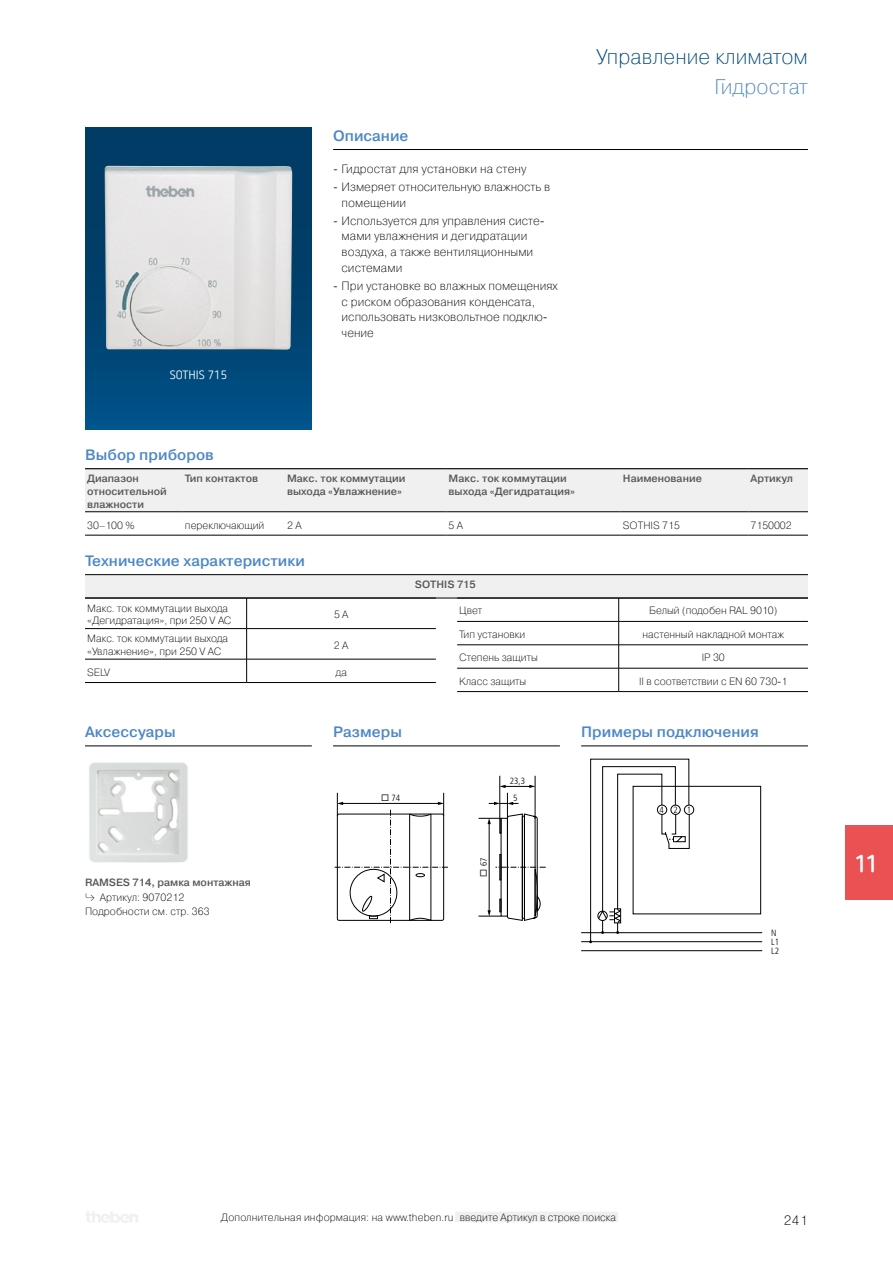
<style>
.page{position:relative;width:893px;height:1263px;background:#fff}
.page>*{position:absolute;margin:0;border:0;box-sizing:border-box;transform-origin:0 0}
.t1{font:700 24px "Netto Offc Pro";color:#fff}
.t2{font:21px "Pragmatica Light C";letter-spacing:.005em;color:#00497b}
.t3{font:21px "Pragmatica Light C";letter-spacing:.005em;color:#4d87c6}
.t4{font:700 15px "Pragmatica Light C";letter-spacing:.005em;color:#4d87c6}
.t5{font:13.5px "Pragmatica Light C";color:#000}
.t6{font:12px/15.8px "Pragmatica Light C";letter-spacing:.005em;color:#000}
.t7{font:12px "Netto Offc Pro";color:#fff}
.t8{font:10.5px/12.6px "Pragmatica Light C";color:#000}
.t9{font:700 10.5px/12.6px "Pragmatica Light C";color:#575756}
.t10{font:300 condensed 9px/9px "Frutiger LT Com";color:#000}
.s1{font-weight:700;color:#575756}
.s2{font-family:"Netto Offc Pro";font-weight:300}
</style>
<div class="page">
<svg style="left:85px;top:1211px;width:53px;height:12px"></svg>
<div style="left:455px;top:1211px;width:163px;height:11px;background:#f0f0f0"></div>
<div style="left:846px;top:825px;width:47px;height:75px;background:#ea5153"></div>
<div style="left:85px;top:128px;width:227px;height:301px;background:linear-gradient(to bottom,#00375d,#004d82)"></div>
<img style="left:105px;top:166px;width:187px;height:185px">
<hr style="left:333px;top:149px;width:475px;height:1px;background:#000">
<div style="left:85px;top:469px;width:723px;height:42px;background:#f0f0f0"></div>
<hr style="left:85px;top:468px;width:98px;height:1px;background:#000">
<hr style="left:85px;top:511px;width:98px;height:1px;background:#000">
<hr style="left:183px;top:468px;width:102px;height:1px;background:#000">
<hr style="left:183px;top:511px;width:102px;height:1px;background:#000">
<hr style="left:285px;top:468px;width:161px;height:1px;background:#000">
<hr style="left:285px;top:511px;width:161px;height:1px;background:#000">
<hr style="left:446px;top:468px;width:175px;height:1px;background:#000">
<hr style="left:446px;top:511px;width:175px;height:1px;background:#000">
<hr style="left:621px;top:468px;width:127px;height:1px;background:#000">
<hr style="left:621px;top:511px;width:127px;height:1px;background:#000">
<hr style="left:748px;top:468px;width:60px;height:1px;background:#000">
<hr style="left:748px;top:511px;width:60px;height:1px;background:#000">
<hr style="left:85px;top:535px;width:98px;height:1px;background:#000">
<hr style="left:183px;top:535px;width:102px;height:1px;background:#000">
<hr style="left:285px;top:535px;width:161px;height:1px;background:#000">
<hr style="left:446px;top:535px;width:175px;height:1px;background:#000">
<hr style="left:621px;top:535px;width:127px;height:1px;background:#000">
<hr style="left:748px;top:535px;width:60px;height:1px;background:#000">
<div style="left:85px;top:575px;width:723px;height:23px;background:#f0f0f0"></div>
<hr style="left:85px;top:574px;width:723px;height:1px;background:#000">
<hr style="left:85px;top:598px;width:723px;height:1px;background:#000">
<hr style="left:246px;top:598px;width:1px;height:30px;background:#000">
<hr style="left:85px;top:628px;width:162px;height:1px;background:#000">
<hr style="left:247px;top:628px;width:189px;height:1px;background:#000">
<hr style="left:246px;top:629px;width:1px;height:30px;background:#000">
<hr style="left:85px;top:659px;width:162px;height:1px;background:#000">
<hr style="left:247px;top:659px;width:189px;height:1px;background:#000">
<svg style="left:246px;top:659px;width:1px;height:23px"></svg>
<hr style="left:85px;top:682px;width:162px;height:1px;background:#000">
<hr style="left:247px;top:682px;width:189px;height:1px;background:#000">
<hr style="left:457px;top:621px;width:162px;height:1px;background:#000">
<hr style="left:619px;top:621px;width:189px;height:1px;background:#000">
<hr style="left:457px;top:644px;width:162px;height:1px;background:#000">
<hr style="left:619px;top:644px;width:189px;height:1px;background:#000">
<hr style="left:457px;top:668px;width:162px;height:1px;background:#000">
<hr style="left:457px;top:691px;width:162px;height:1px;background:#000">
<hr style="left:619px;top:668px;width:189px;height:1px;background:#000">
<svg style="left:618px;top:598px;width:1px;height:93px"></svg>
<hr style="left:619px;top:691px;width:189px;height:1px;background:#000">
<hr style="left:85px;top:746px;width:227px;height:1px;background:#000">
<img style="left:89px;top:762px;width:99px;height:101px">
<hr style="left:333px;top:746px;width:227px;height:1px;background:#000">
<hr style="left:499px;top:776px;width:1px;height:42px;background:#000">
<hr style="left:535px;top:776px;width:1px;height:43px;background:#000">
<hr style="left:581px;top:746px;width:227px;height:1px;background:#000">
<hr style="left:581px;top:950px;width:181px;height:1px;background:#000">
<hr style="left:581px;top:941px;width:181px;height:1px;background:#000">
<hr style="left:581px;top:932px;width:181px;height:1px;background:#000">
<svg style="left:589px;top:759px;width:172px;height:184px"></svg>
<svg style="left:334px;top:785px;width:212px;height:140px"></svg>
<p class="t7" style="left:170px;top:367px;width:59px">SOTHIS 715</p>
<h3 class="t4" style="left:333px;top:128px;width:77px">Описание</h3>
<p class="t6" style="left:333px;top:161px;width:195px">- Гидростат для установки на стену</p>
<p class="t6" style="left:342px;top:179px;width:210px;text-indent:-9px">- Измеряет относительную влажность в помещении</p>
<p class="t6" style="left:342px;top:213px;width:205px;text-indent:-9px">- Используется для управления систе&shy;мами увлажнения и дегидратации воздуха, а также вентиляционными системами</p>
<p class="t6" style="left:342px;top:278px;width:218px;text-indent:-9px">- При установке во влажных помещениях с риском образования конденсата, использовать низковольтное подклю&shy;чение</p>
<h2 class="t2" style="left:596px;top:45px;width:213px">Управление климатом</h2>
<h2 class="t3" style="left:715px;top:75px;width:95px">Гидростат</h2>
<h3 class="t4" style="left:85px;top:447px;width:130px">Выбор приборов</h3>
<p class="t9" style="left:87px;top:472px;width:81px">Диапазон относительной влажности</p>
<p class="t9" style="left:185px;top:472px;width:75px">Тип контактов</p>
<p class="t9" style="left:287px;top:472px;width:120px">Макс. ток коммутации выхода «Увлажнение»</p>
<p class="t9" style="left:449px;top:472px;width:128px">Макс. ток коммутации выхода «Дегидратация»</p>
<p class="t9" style="left:623px;top:472px;width:80px">Наименование</p>
<p class="t9" style="left:750px;top:472px;width:44px">Артикул</p>
<p class="t8" style="left:87px;top:519px;width:49px">30–100 %</p>
<p class="t8" style="left:185px;top:519px;width:81px">переключающий</p>
<p class="t8" style="left:287px;top:519px;width:16px">2 A</p>
<p class="t8" style="left:449px;top:519px;width:16px">5 A</p>
<p class="t8" style="left:623px;top:519px;width:58px">SOTHIS 715</p>
<p class="t8" style="left:750px;top:519px;width:43px">7150002</p>
<h3 class="t4" style="left:85px;top:553px;width:221px">Технические характеристики</h3>
<p class="t9" style="left:415px;top:578px;width:62px">SOTHIS 715</p>
<p class="t8" style="left:87px;top:602px;width:146px">Макс. ток коммутации выхода «Дегидратация», при 250 V AC</p>
<p class="t8" style="left:334px;top:608px;width:16px">5 A</p>
<p class="t8" style="left:87px;top:632px;width:143px">Макс. ток коммутации выхода «Увлажнение», при 250 V AC</p>
<p class="t8" style="left:334px;top:639px;width:16px">2 A</p>
<p class="t8" style="left:87px;top:666px;width:24px">SELV</p>
<p class="t8" style="left:335px;top:666px;width:13px">да</p>
<p class="t8" style="left:459px;top:605px;width:24px">Цвет</p>
<p class="t8" style="left:649px;top:605px;width:130px">Белый (подобен RAL 9010)</p>
<p class="t8" style="left:459px;top:628px;width:67px">Тип установки</p>
<p class="t8" style="left:643px;top:628px;width:143px">настенный накладной монтаж</p>
<p class="t8" style="left:459px;top:651px;width:80px">Степень защиты</p>
<p class="t8" style="left:702px;top:651px;width:25px">IP 30</p>
<p class="t8" style="left:459px;top:675px;width:69px">Класс защиты</p>
<p class="t8" style="left:639px;top:675px;width:150px">II в соответствии с EN 60 730-1</p>
<h3 class="t4" style="left:85px;top:724px;width:92px">Аксессуары</h3>
<p class="t8" style="left:85px;top:875px;width:167px;line-height:14.5px"><span class="s1">RAMSES 714, рамка монтажная </span><span class="s2">↪</span> Артикул: 9070212<br>Подробности см. стр. 363</p>
<h3 class="t4" style="left:333px;top:724px;width:70px">Размеры</h3>
<p class="t10" style="left:391px;top:794px;width:10px">74</p>
<p class="t10" style="left:479px;top:866px;width:10px;rotate:-90deg">67</p>
<p class="t10" style="left:510px;top:777px;width:17px">23,3</p>
<p class="t10" style="left:513px;top:794px;width:6px">5</p>
<h3 class="t4" style="left:581px;top:724px;width:179px">Примеры подключения</h3>
<p class="t10" style="left:659px;top:805px;width:6px">4</p>
<p class="t10" style="left:673px;top:805px;width:19px">2 1</p>
<p class="t10" style="left:771px;top:928px;width:9px">N<br>L1<br>L2</p>
<h1 class="t1" style="left:854px;top:847px;width:26px">11</h1>
<p class="t8" style="left:221px;top:1211px;width:397px">Дополнительная информация: на www.theben.ru введите Артикул в строке поиска</p>
<p class="t5" style="left:784px;top:1212px;width:26px">241</p>
</div>
